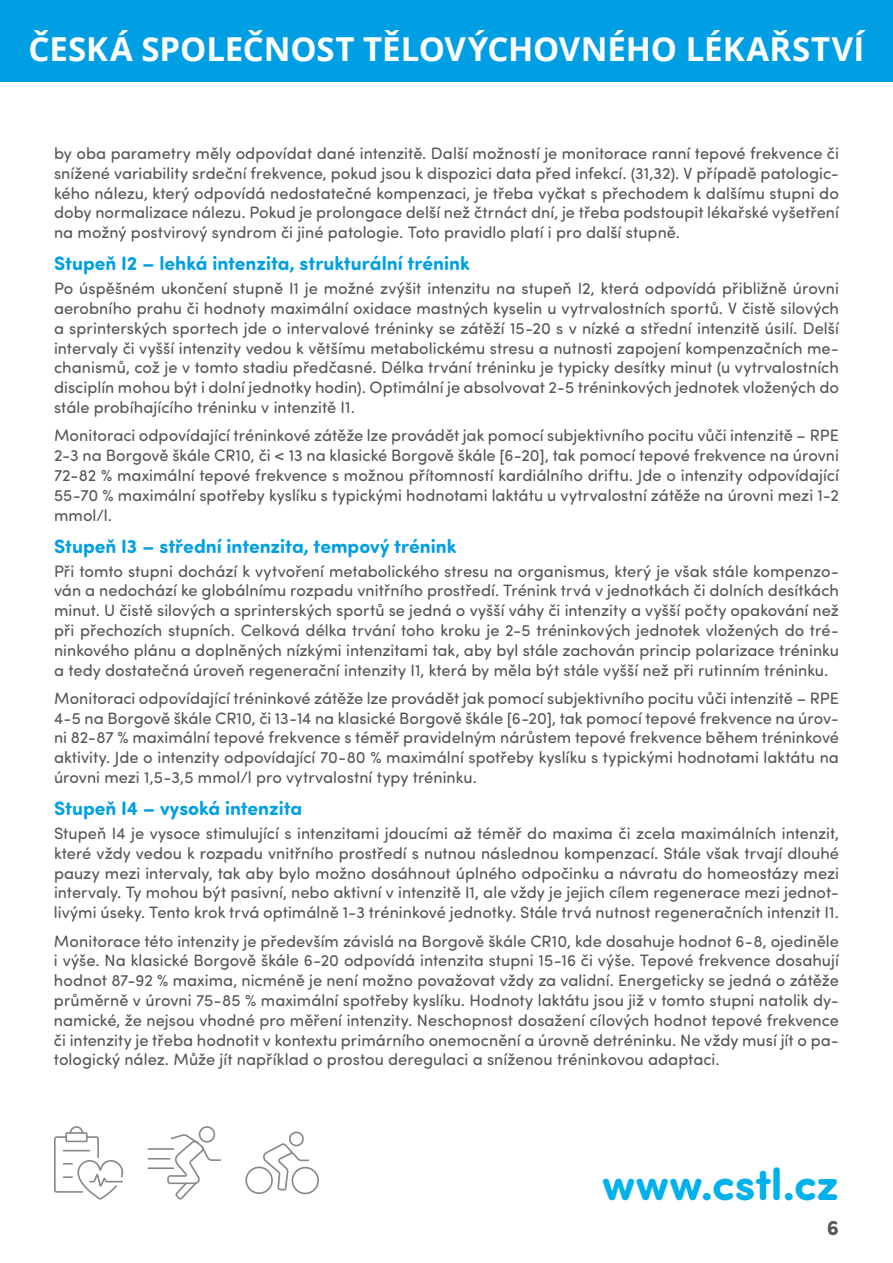
<style>
.page{position:relative;width:893px;height:1263px;background:#fff}
.page>*{position:absolute;margin:0;border:0;box-sizing:border-box;transform-origin:0 0}
.t1{font:700 45px "Sofia Pro Soft";letter-spacing:-.005em;color:#00b1eb}
.t2{font:700 33px "Open Sans";color:#fff}
.t3{font:700 21px "Sofia Pro Soft";color:#575756}
.t4{font:700 19.5px "Sofia Pro Soft";color:#009fe3}
.t5{font:16.5px/19.8px "Sofia Pro Soft";letter-spacing:.005em;color:#575756;text-align:justify}
</style>
<div class="page">
<svg style="left:54px;top:1126px;width:69px;height:73px"></svg>
<svg style="left:148px;top:1126px;width:73px;height:73px"></svg>
<hr style="left:148px;top:1167px;width:26px;height:2px;background:#888">
<svg style="left:245px;top:1131px;width:74px;height:63px"></svg>
<div style="left:0;top:0;width:893px;height:81px;background:#009fe3"></div>
<h2 class="t2" style="left:29px;top:26px;width:837px">ČESKÁ SPOLEČNOST TĚLOVÝCHOVNÉHO LÉKAŘSTVÍ</h2>
<p class="t5" style="left:54px;top:143px;width:786px">by oba parametry měly odpovídat dané intenzitě. Další možností je monitorace ranní tepové frekvence či snížené variability srdeční frekvence, pokud jsou k dispozici data před infekcí. (31,32). V případě patologic&shy;kého nálezu, který odpovídá nedostatečné kompenzaci, je třeba vyčkat s přechodem k dalšímu stupni do doby normalizace nálezu. Pokud je prolongace delší než čtrnáct dní, je třeba podstoupit lékařské vyšetření na možný postvirový syndrom či jiné patologie. Toto pravidlo platí i pro další stupně.</p>
<p class="t4" style="left:54px;top:249px;width:417px">Stupeň I2 – lehká intenzita, strukturální trénink</p>
<p class="t5" style="left:54px;top:278px;width:786px">Po úspěšném ukončení stupně I1 je možné zvýšit intenzitu na stupeň I2, která odpovídá přibližně úrovni aerobního prahu či hodnoty maximální oxidace mastných kyselin u vytrvalostních sportů. V čistě silových a sprinterských sportech jde o intervalové tréninky se zátěží 15-20 s v nízké a střední intenzitě úsilí. Delší intervaly či vyšší intenzity vedou k většímu metabolickému stresu a nutnosti zapojení kompenzačních me&shy;chanismů, což je v tomto stadiu předčasné. Délka trvání tréninku je typicky desítky minut (u vytrvalostních disciplín mohou být i dolní jednotky hodin). Optimální je absolvovat 2-5 tréninkových jednotek vložených do stále probíhajícího tréninku v intenzitě I1.</p>
<p class="t5" style="left:54px;top:425px;width:786px">Monitoraci odpovídající tréninkové zátěže lze provádět jak pomocí subjektivního pocitu vůči intenzitě – RPE 2-3 na Borgově škále CR10, či &lt; 13 na klasické Borgově škále [6-20], tak pomocí tepové frekvence na úrovni 72-82 % maximální tepové frekvence s možnou přítomností kardiálního driftu. Jde o intenzity odpovídající 55-70 % maximální spotřeby kyslíku s typickými hodnotami laktátu u vytrvalostní zátěže na úrovni mezi 1-2 mmol/l.</p>
<p class="t4" style="left:54px;top:531px;width:404px">Stupeň I3 – střední intenzita, tempový trénink</p>
<p class="t5" style="left:54px;top:560px;width:787px">Při tomto stupni dochází k vytvoření metabolického stresu na organismus, který je však stále kompenzo&shy;ván a nedochází ke globálnímu rozpadu vnitřního prostředí. Trénink trvá v jednotkách či dolních desítkách minut. U čistě silových a sprinterských sportů se jedná o vyšší váhy či intenzity a vyšší počty opakování než při přechozích stupních. Celková délka trvání toho kroku je 2-5 tréninkových jednotek vložených do tré&shy;ninkového plánu a doplněných nízkými intenzitami tak, aby byl stále zachován princip polarizace tréninku a tedy dostatečná úroveň regenerační intenzity I1, která by měla být stále vyšší než při rutinním tréninku.</p>
<p class="t5" style="left:54px;top:687px;width:786px">Monitoraci odpovídající tréninkové zátěže lze provádět jak pomocí subjektivního pocitu vůči intenzitě – RPE 4-5 na Borgově škále CR10, či 13-14 na klasické Borgově škále [6-20], tak pomocí tepové frekvence na úrov&shy;ni 82-87 % maximální tepové frekvence s téměř pravidelným nárůstem tepové frekvence během tréninkové aktivity. Jde o intenzity odpovídající 70-80 % maximální spotřeby kyslíku s typickými hodnotami laktátu na úrovni mezi 1,5-3,5 mmol/l pro vytrvalostní typy tréninku.</p>
<p class="t4" style="left:54px;top:794px;width:250px">Stupeň I4 – vysoká intenzita</p>
<p class="t5" style="left:54px;top:823px;width:786px">Stupeň I4 je vysoce stimulující s intenzitami jdoucími až téměř do maxima či zcela maximálních intenzit, které vždy vedou k rozpadu vnitřního prostředí s nutnou následnou kompenzací. Stále však trvají dlouhé pauzy mezi intervaly, tak aby bylo možno dosáhnout úplného odpočinku a návratu do homeostázy mezi intervaly. Ty mohou být pasivní, nebo aktivní v intenzitě I1, ale vždy je jejich cílem regenerace mezi jednot&shy;livými úseky. Tento krok trvá optimálně 1-3 tréninkové jednotky. Stále trvá nutnost regeneračních intenzit I1.</p>
<p class="t5" style="left:54px;top:930px;width:786px">Monitorace této intenzity je především závislá na Borgově škále CR10, kde dosahuje hodnot 6-8, ojediněle i výše. Na klasické Borgově škále 6-20 odpovídá intenzita stupni 15-16 či výše. Tepové frekvence dosahují hodnot 87-92 % maxima, nicméně je není možno považovat vždy za validní. Energeticky se jedná o zátěže průměrně v úrovni 75-85 % maximální spotřeby kyslíku. Hodnoty laktátu jsou již v tomto stupni natolik dy&shy;namické, že nejsou vhodné pro měření intenzity. Neschopnost dosažení cílových hodnot tepové frekvence či intenzity je třeba hodnotit v kontextu primárního onemocnění a úrovně detréninku. Ne vždy musí jít o pa&shy;tologický nález. Může jít například o prostou deregulaci a sníženou tréninkovou adaptaci.</p>
<h1 class="t1" style="left:602px;top:1151px;width:238px">www.cstl.cz</h1>
<p class="t3" style="left:827px;top:1212px;width:14px">6</p>
</div>
